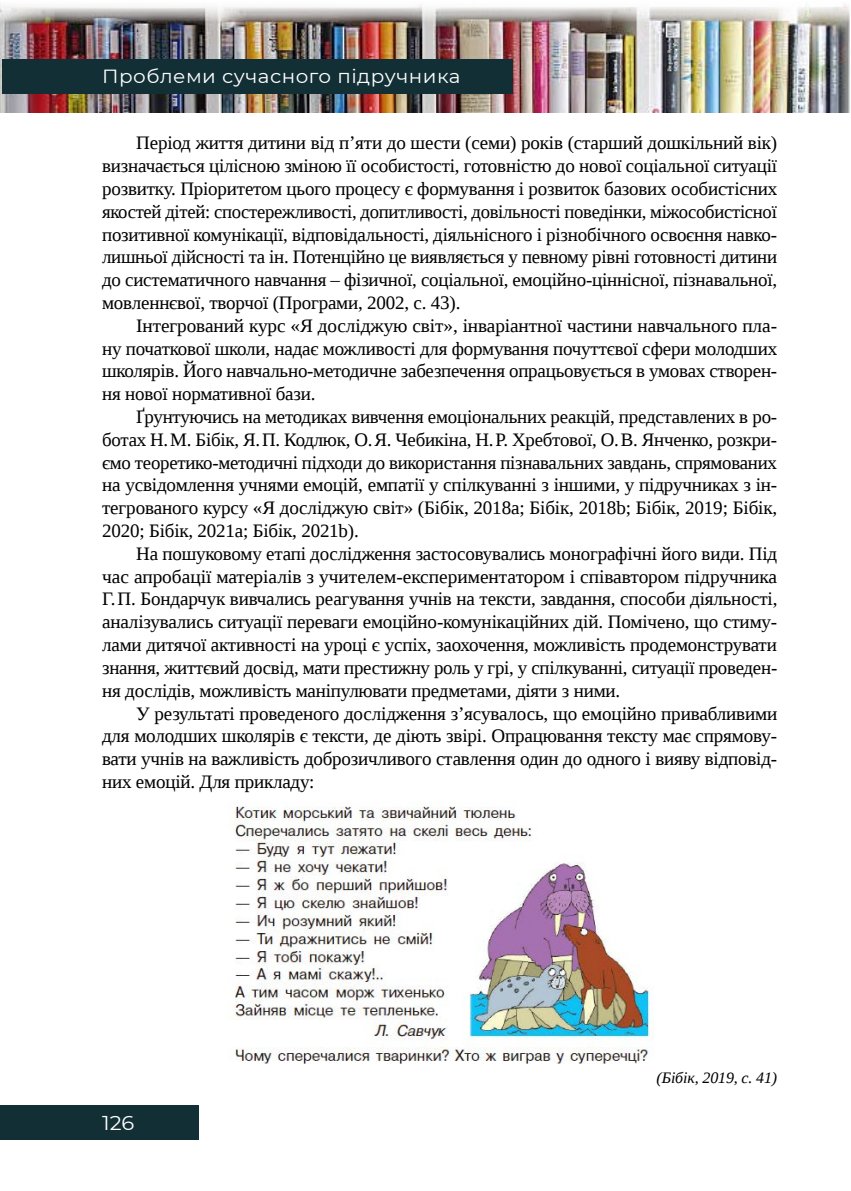
<style>
.page{position:relative;width:851px;height:1191px;background:#fff}
.page>*{position:absolute;margin:0;border:0;box-sizing:border-box;transform-origin:0 0}
.t1{font:20px "Montserrat";color:#fff;scale:1.05 1}
.t2{font:19px/22.8px "Liberation Serif";letter-spacing:-.01em;color:#000;text-align:justify}
.t3{font:19px "Montserrat";letter-spacing:.025em;color:#fff;scale:1.05 1}
.t4{font:italic 16px "Liberation Serif";letter-spacing:-.01em;color:#000}
</style>
<div class="page">
<img style="left:0;top:4px;width:850px;height:109px">
<div style="left:2px;top:60px;width:510px;height:34px;background:#122f35"></div>
<div style="left:0;top:1106px;width:198px;height:34px;background:#122f35"></div>
<img style="left:230px;top:804px;width:424px;height:259px">
<p class="t3" style="left:102px;top:63px;width:343px">Проблеми сучасного підручника</p>
<p class="t2" style="left:102px;top:131px;width:676px;text-indent:34px">Період життя дитини від п’яти до шести (семи) років (старший дошкільний вік) визначається цілісною зміною її особистості, готовністю до нової соціальної ситуації розвитку. Пріоритетом цього процесу є формування і розвиток базових особистісних якостей дітей: спостережливості, допитливості, довільності поведінки, міжособистісної позитивної комунікації, відповідальності, діяльнісного і різнобічного освоєння навко&shy;лишньої дійсності та ін. Потенційно це виявляється у певному рівні готовності дитини до систематичного навчання – фізичної, соціальної, емоційно-ціннісної, пізнавальної, мовленнєвої, творчої (Програми, 2002, с. 43).</p>
<p class="t2" style="left:102px;top:314px;width:676px;text-indent:34px">Інтегрований курс «Я досліджую світ», інваріантної частини навчального пла&shy;ну початкової школи, надає можливості для формування почуттєвої сфери молодших школярів. Його навчально-методичне забезпечення опрацьовується в умовах створен&shy;ня нової нормативної бази.</p>
<p class="t2" style="left:102px;top:405px;width:676px;text-indent:34px">Ґрунтуючись на методиках вивчення емоціональних реакцій, представлених в ро&shy;ботах Н.М. Бібік, Я.П. Кодлюк, О.Я. Чебикіна, Н.Р. Хребтової, О.В. Янченко, розкри&shy;ємо теоретико-методичні підходи до використання пізнавальних завдань, спрямованих на усвідомлення учнями емоцій, емпатії у спілкуванні з іншими, у підручниках з ін&shy;тегрованого курсу «Я досліджую світ» (Бібік, 2018а; Бібік, 2018b; Бібік, 2019; Бібік, 2020; Бібік, 2021a; Бібік, 2021b).</p>
<p class="t2" style="left:102px;top:542px;width:676px;text-indent:34px">На пошуковому етапі дослідження застосовувались монографічні його види. Під час апробації матеріалів з учителем-експериментатором і співавтором підручника Г.П. Бондарчук вивчались реагування учнів на тексти, завдання, способи діяльності, аналізувались ситуації переваги емоційно-комунікаційних дій. Помічено, що стиму&shy;лами дитячої активності на уроці є успіх, заохочення, можливість продемонструвати знання, життєвий досвід, мати престижну роль у грі, у спілкуванні, ситуації проведен&shy;ня дослідів, можливість маніпулювати предметами, діяти з ними.</p>
<p class="t2" style="left:102px;top:701px;width:676px;text-indent:34px">У результаті проведеного дослідження з’ясувалось, що емоційно привабливими для молодших школярів є тексти, де діють звірі. Опрацювання тексту має спрямову&shy;вати учнів на важливість доброзичливого ставлення один до одного і вияву відповід&shy;них емоцій. Для прикладу:</p>
<p class="t1" style="left:102px;top:1109px;width:32px">126</p>
<p class="t4" style="left:656px;top:1067px;width:122px">(Бібік, 2019, с. 41)</p>
</div>
